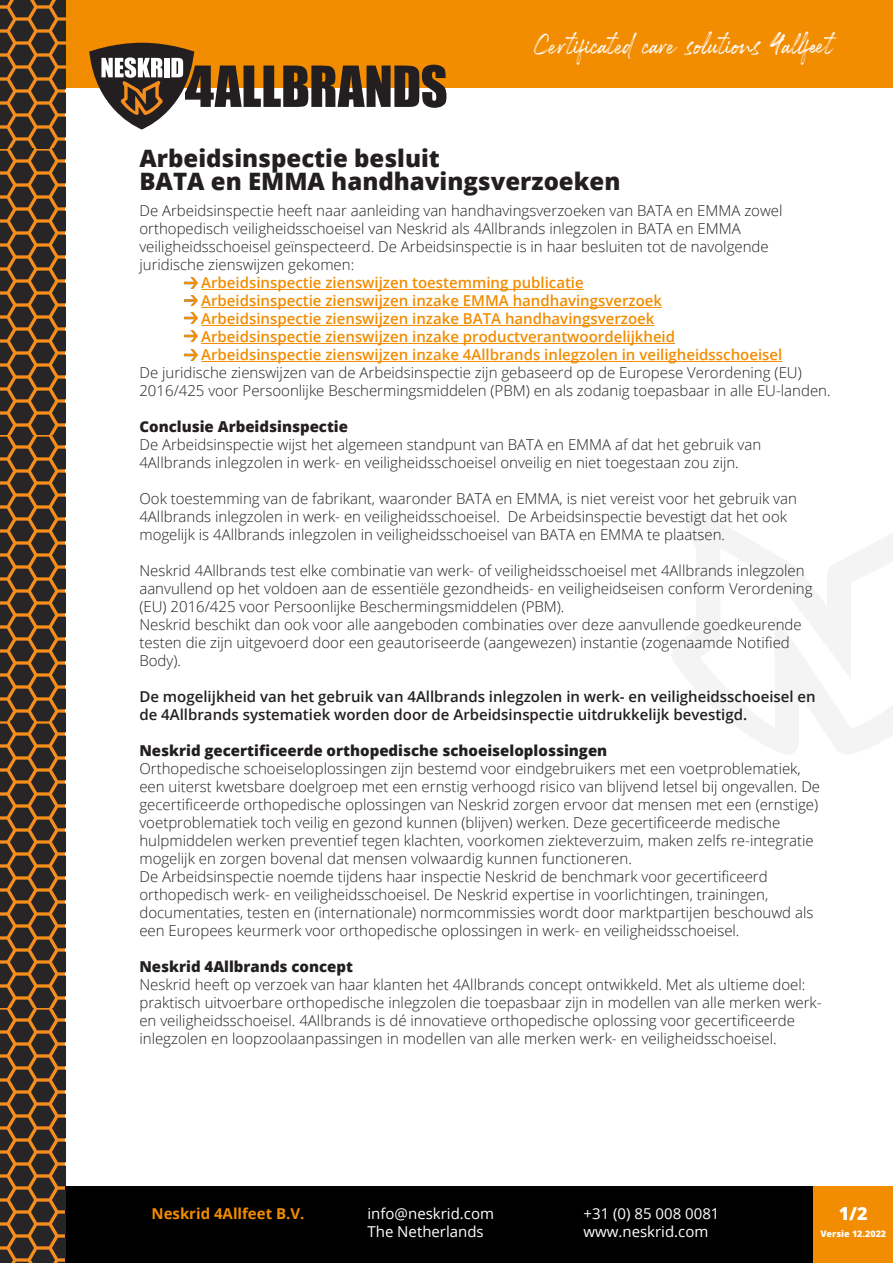
<style>
.page{position:relative;width:893px;height:1263px;background:#fff}
.page>*{position:absolute;margin:0;border:0;box-sizing:border-box;transform-origin:0 0}
.t1{font:30px "Rockness";color:#fff}
.t2{font:800 24px/22.5px "Open Sans";color:#231f20}
.t3{font:800 18px "Open Sans";color:#fff}
.t4{font:300 15px/18px "Open Sans";color:#231f20}
.t5{font:600 15px "Open Sans";color:#f28c00}
.t6{font:600 15px/18px "Open Sans";color:#231f20}
.t7{font:800 15px "Open Sans";color:#231f20}
.t8{font:15px "Open Sans";color:#fff}
.t9{font:700 15px "Open Sans";color:#f28c00}
.t10{font:800 9px "Open Sans";color:#fff}
</style>
<div class="page">
<div style="left:0;top:1186px;width:893px;height:77px;background:#000"></div>
<div style="left:814px;top:1187px;width:79px;height:76px;background:#f28c00"></div>
<div style="left:0;top:0;width:893px;height:87px;background:#f28c00"></div>
<svg style="left:672px;top:511px;width:221px;height:243px"></svg>
<svg style="left:89px;top:43px;width:357px;height:86px"></svg>
<svg style="left:0;top:1008px;width:65px;height:255px;background:#5b3f23"></svg>
<svg style="left:0;top:721px;width:65px;height:287px;background:#5b3f23"></svg>
<svg style="left:0;top:435px;width:65px;height:286px;background:#5b3f23"></svg>
<svg style="left:0;top:149px;width:65px;height:286px;background:#5b3f23"></svg>
<svg style="left:0;top:0;width:65px;height:149px;background:#5b3f23"></svg>
<svg style="left:185px;top:277px;width:13px;height:11px"></svg>
<svg style="left:185px;top:295px;width:13px;height:11px"></svg>
<svg style="left:185px;top:313px;width:13px;height:11px"></svg>
<svg style="left:185px;top:331px;width:13px;height:10px"></svg>
<svg style="left:185px;top:350px;width:13px;height:10px"></svg>
<hr style="left:201px;top:289px;width:383px;height:1px;background:#f28c00">
<hr style="left:201px;top:307px;width:461px;height:1px;background:#f28c00">
<hr style="left:201px;top:325px;width:453px;height:1px;background:#f28c00">
<hr style="left:201px;top:343px;width:474px;height:1px;background:#f28c00">
<hr style="left:201px;top:361px;width:581px;height:1px;background:#f28c00">
<h1 class="t1" style="left:533px;top:25px;width:301px">Certificated care solutions 4allfeet</h1>
<p class="t2" style="left:139px;top:146px;width:483px">Arbeidsinspectie besluit<br>BATA en EMMA handhavingsverzoeken</p>
<p class="t4" style="left:139px;top:201px;width:645px">De Arbeidsinspectie heeft naar aanleiding van handhavingsverzoeken van BATA en EMMA zowel</p>
<p class="t4" style="left:139px;top:219px;width:603px">orthopedisch veiligheidsschoeisel van Neskrid als 4Allbrands inlegzolen in BATA en EMMA</p>
<p class="t4" style="left:139px;top:237px;width:631px">veiligheidsschoeisel geïnspecteerd. De Arbeidsinspectie is in haar besluiten tot de navolgende</p>
<p class="t4" style="left:139px;top:255px;width:216px">juridische zienswijzen gekomen:</p>
<p class="t5" style="left:201px;top:273px;width:384px">Arbeidsinspectie zienswijzen toestemming publicatie</p>
<p class="t5" style="left:201px;top:291px;width:462px">Arbeidsinspectie zienswijzen inzake EMMA handhavingsverzoek</p>
<p class="t5" style="left:201px;top:309px;width:455px">Arbeidsinspectie zienswijzen inzake BATA handhavingsverzoek</p>
<p class="t5" style="left:201px;top:327px;width:475px">Arbeidsinspectie zienswijzen inzake productverantwoordelijkheid</p>
<p class="t5" style="left:201px;top:345px;width:583px">Arbeidsinspectie zienswijzen inzake 4Allbrands inlegzolen in veiligheidsschoeisel</p>
<p class="t4" style="left:139px;top:363px;width:693px">De juridische zienswijzen van de Arbeidsinspectie zijn gebaseerd op de Europese Verordening (EU)<br>2016/425 voor Persoonlijke Beschermingsmiddelen (PBM) en als zodanig toepasbaar in alle EU-landen.</p>
<p class="t7" style="left:139px;top:415px;width:210px">Conclusie Arbeidsinspectie</p>
<p class="t4" style="left:139px;top:435px;width:623px">De Arbeidsinspectie wijst het algemeen standpunt van BATA en EMMA af dat het gebruik van<br>4Allbrands inlegzolen in werk- en veiligheidsschoeisel onveilig en niet toegestaan zou zijn.</p>
<p class="t4" style="left:139px;top:489px;width:659px">Ook toestemming van de fabrikant, waaronder BATA en EMMA, is niet vereist voor het gebruik van<br>4Allbrands inlegzolen in werk- en veiligheidsschoeisel. De Arbeidsinspectie bevestigt dat het ook mogelijk is 4Allbrands inlegzolen in veiligheidsschoeisel van BATA en EMMA te plaatsen.</p>
<p class="t4" style="left:139px;top:561px;width:675px">Neskrid 4Allbrands test elke combinatie van werk- of veiligheidsschoeisel met 4Allbrands inlegzolen aanvullend op het voldoen aan de essentiële gezondheids- en veiligheidseisen conform Verordening (EU) 2016/425 voor Persoonlijke Beschermingsmiddelen (PBM).</p>
<p class="t4" style="left:139px;top:615px;width:664px">Neskrid beschikt dan ook voor alle aangeboden combinaties over deze aanvullende goedkeurende testen die zijn uitgevoerd door een geautoriseerde (aangewezen) instantie (zogenaamde Notified<br>Body).</p>
<p class="t6" style="left:139px;top:688px;width:678px">De mogelijkheid van het gebruik van 4Allbrands inlegzolen in werk- en veiligheidsschoeisel en de 4Allbrands systematiek worden door de Arbeidsinspectie uitdrukkelijk bevestigd.</p>
<p class="t7" style="left:139px;top:739px;width:469px">Neskrid gecertificeerde orthopedische schoeiseloplossingen</p>
<p class="t4" style="left:139px;top:759px;width:682px">Orthopedische schoeiseloplossingen zijn bestemd voor eindgebruikers met een voetproblematiek, een uiterst kwetsbare doelgroep met een ernstig verhoogd risico van blijvend letsel bij ongevallen. De gecertificeerde orthopedische oplossingen van Neskrid zorgen ervoor dat mensen met een (ernstige) voetproblematiek toch veilig en gezond kunnen (blijven) werken. Deze gecertificeerde medische hulpmiddelen werken preventief tegen klachten, voorkomen ziekteverzuim, maken zelfs re-integratie mogelijk en zorgen bovenal dat mensen volwaardig kunnen functioneren.</p>
<p class="t4" style="left:139px;top:867px;width:675px">De Arbeidsinspectie noemde tijdens haar inspectie Neskrid de benchmark voor gecertificeerd orthopedisch werk- en veiligheidsschoeisel. De Neskrid expertise in voorlichtingen, trainingen, documentaties, testen en (internationale) normcommissies wordt door marktpartijen beschouwd als een Europees keurmerk voor orthopedische oplossingen in werk- en veiligheidsschoeisel.</p>
<p class="t7" style="left:139px;top:955px;width:215px">Neskrid 4Allbrands concept</p>
<p class="t4" style="left:139px;top:975px;width:684px">Neskrid heeft op verzoek van haar klanten het 4Allbrands concept ontwikkeld. Met als ultieme doel: praktisch uitvoerbare orthopedische inlegzolen die toepasbaar zijn in modellen van alle merken werk&shy;en veiligheidsschoeisel. 4Allbrands is dé innovatieve orthopedische oplossing voor gecertificeerde inlegzolen en loopzoolaanpassingen in modellen van alle merken werk- en veiligheidsschoeisel.</p>
<p class="t3" style="left:839px;top:1200px;width:31px">1/2</p>
<p class="t9" style="left:151px;top:1203px;width:154px">Neskrid 4Allfeet B.V.</p>
<p class="t8" style="left:367px;top:1203px;width:128px">info@neskrid.com</p>
<p class="t8" style="left:583px;top:1203px;width:138px">+31 (0) 85 008 0081</p>
<p class="t8" style="left:367px;top:1221px;width:118px">The Netherlands</p>
<p class="t8" style="left:583px;top:1221px;width:126px">www.neskrid.com</p>
<p class="t10" style="left:820px;top:1227px;width:67px">Versie 12.2022</p>
</div>
